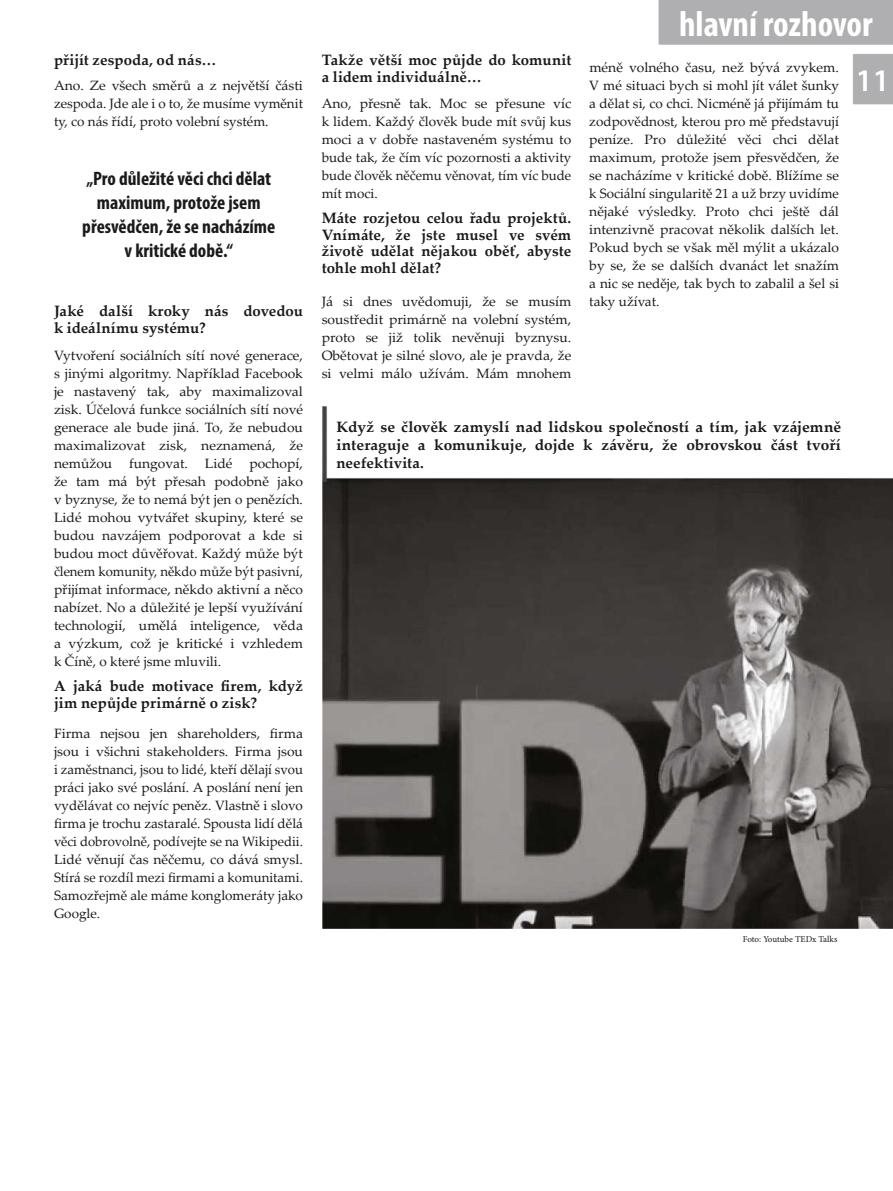
<style>
.page{position:relative;width:893px;height:1191px;background:#fff}
.page>*{position:absolute;margin:0;border:0;box-sizing:border-box;transform-origin:0 0}
.t1{font:700 condensed 36px "Myriad Pro";color:#fff}
.t2{font:600 31.5px "Myriad Pro";color:#fff}
.t3{font:700 condensed 19.5px/24px "Myriad Pro";color:#1a1a18;text-align:center}
.t4{font:700 15px/16.5px "Palatino Linotype";letter-spacing:.005em;color:#1a1a18}
.t5{font:13.5px/18px "Palatino Linotype";color:#1a1a18;text-align:justify}
.t6{font:9px "Minion Pro";letter-spacing:-.005em;color:#1a1a18}
</style>
<div class="page">
<img style="left:322px;top:104px;width:571px;height:824px">
<img style="left:658px;top:0;width:235px;height:104px">
<p class="t4" style="left:54px;top:53px;width:164px">přijít zespoda, od nás…</p>
<p class="t5" style="left:54px;top:78px;width:251px">Ano. Ze všech směrů a z největší části zespoda. Jde ale i o to, že musíme vyměnit ty, co nás řídí, proto volební systém.</p>
<h3 class="t3" style="left:82px;top:166px;width:195px">„Pro důležité věci chci dělat maximum, protože jsem přesvědčen, že se nacházíme v kritické době.“</h3>
<p class="t4" style="left:54px;top:304px;width:251px">Jaké další kroky nás dovedou k ideálnímu systému?</p>
<p class="t5" style="left:54px;top:348px;width:251px">Vytvoření sociálních sítí nové generace, s jinými algoritmy. Například Facebook je nastavený tak, aby maximalizoval zisk. Účelová funkce sociálních sítí nové generace ale bude jiná. To, že nebudou maximalizovat zisk, neznamená, že nemůžou fungovat. Lidé pochopí, že tam má být přesah podobně jako v byznyse, že to nemá být jen o penězích.<br>Lidé mohou vytvářet skupiny, které se budou navzájem podporovat a kde si budou moct důvěřovat. Každý může být členem komunity, někdo může být pasivní, přijímat informace, někdo aktivní a něco nabízet. No a důležité je lepší využívání technologií, umělá inteligence, věda a výzkum, což je kritické i vzhledem k Číně, o které jsme mluvili.</p>
<p class="t4" style="left:54px;top:679px;width:250px">A jaká bude motivace firem, když jim nepůjde primárně o zisk?</p>
<p class="t5" style="left:54px;top:726px;width:251px">Firma nejsou jen shareholders, firma jsou i všichni stakeholders. Firma jsou i zaměstnanci, jsou to lidé, kteří dělají svou práci jako své poslání. A poslání není jen vydělávat co nejvíc peněz. Vlastně i slovo firma je trochu zastaralé. Spousta lidí dělá věci dobrovolně, podívejte se na Wikipedii.<br>Lidé věnují čas něčemu, co dává smysl.<br>Stírá se rozdíl mezi firmami a komunitami.<br>Samozřejmě ale máme konglomeráty jako Google.</p>
<p class="t4" style="left:322px;top:53px;width:251px">Takže větší moc půjde do komunit a lidem individuálně…</p>
<p class="t5" style="left:322px;top:96px;width:251px">Ano, přesně tak. Moc se přesune víc k lidem. Každý člověk bude mít svůj kus moci a v dobře nastaveném systému to bude tak, že čím víc pozornosti a aktivity bude člověk něčemu věnovat, tím víc bude mít moci.</p>
<p class="t4" style="left:322px;top:211px;width:251px;text-align:justify">Máte rozjetou celou řadu projektů.<br>Vnímáte, že jste musel ve svém životě udělat nějakou oběť, abyste tohle mohl dělat?</p>
<p class="t5" style="left:322px;top:294px;width:251px">Já si dnes uvědomuji, že se musím soustředit primárně na volební systém, proto se již tolik nevěnuji byznysu.<br>Obětovat je silné slovo, ale je pravda, že si velmi málo užívám. Mám mnohem</p>
<h1 class="t1" style="left:679px;top:1px;width:195px">hlavní rozhovor</h1>
<h1 class="t1" style="left:683px;top:1px;width:195px">hlavní rozhovor</h1>
<p class="t5" style="left:589px;top:60px;width:251px">méně volného času, než bývá zvykem.<br>V mé situaci bych si mohl jít válet šunky a dělat si, co chci. Nicméně já přijímám tu zodpovědnost, kterou pro mě představují peníze. Pro důležité věci chci dělat maximum, protože jsem přesvědčen, že se nacházíme v kritické době. Blížíme se k Sociální singularitě 21 a už brzy uvidíme nějaké výsledky. Proto chci ještě dál intenzivně pracovat několik dalších let.<br>Pokud bych se však měl mýlit a ukázalo by se, že se dalších dvanáct let snažím a nic se neděje, tak bych to zabalil a šel si taky užívat.</p>
<h2 class="t2" style="left:856px;top:60px;width:35px">11</h2>
<p class="t4" style="left:336px;top:420px;width:506px;line-height:18px;text-align:justify">Když se člověk zamyslí nad lidskou společností a tím, jak vzájemně interaguje a komunikuje, dojde k závěru, že obrovskou část tvoří neefektivita.</p>
<p class="t6" style="left:743px;top:933px;width:96px">Foto: Youtube TEDx Talks</p>
</div>
